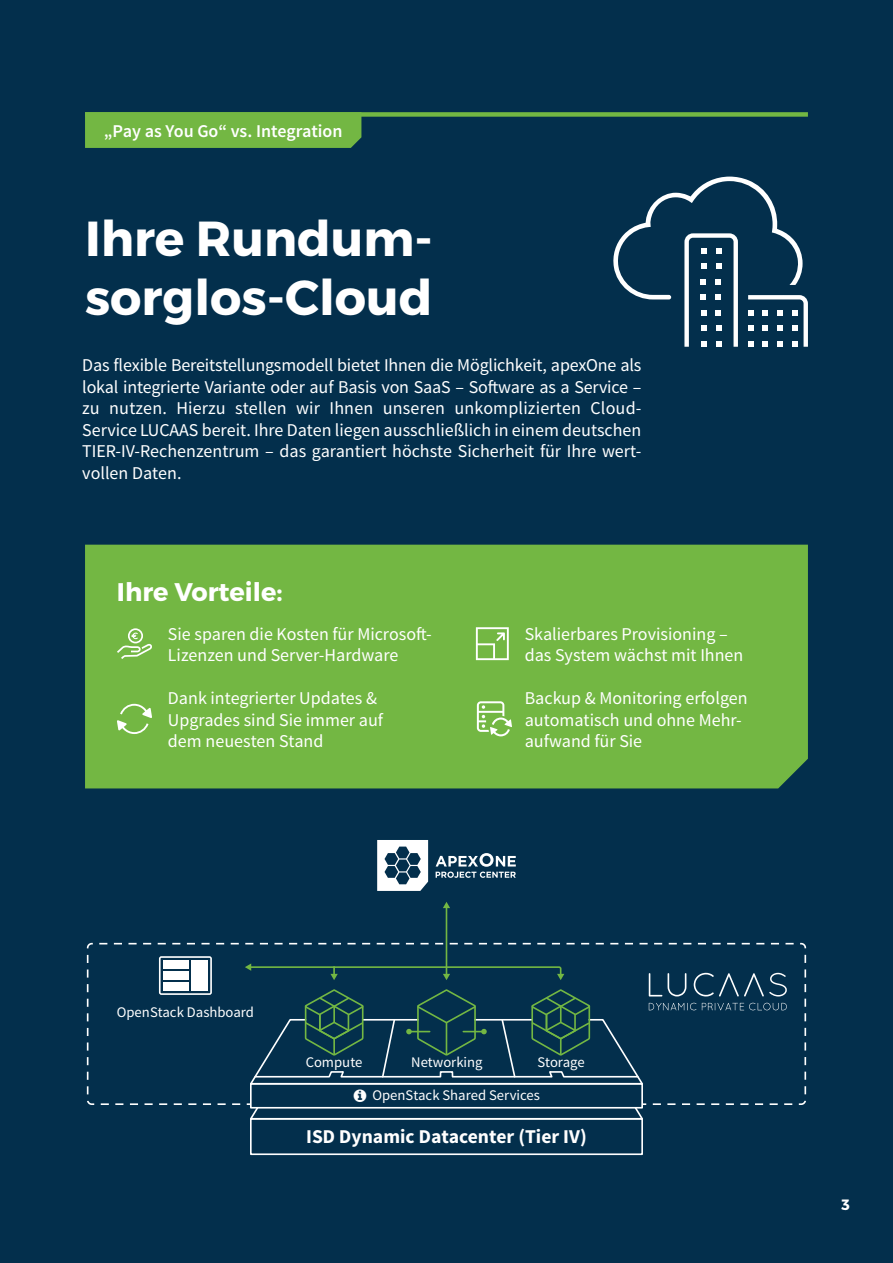
<style>
.page{position:relative;width:893px;height:1263px;background:#032f4c}
.page>*{position:absolute;margin:0;border:0;box-sizing:border-box;transform-origin:0 0}
.t1{font:700 49.2px/58.9px "Montserrat";color:#fff}
.t2{font:700 25.5px "Montserrat";color:#fff}
.t3{font:700 19.5px "Source Sans Pro";color:#fff}
.t4{font:18px/21.6px "Source Sans Pro";color:#fff}
.t5{font:600 18px "Source Sans Pro";color:#fff}
.t6{font:700 15px "Montserrat";color:#fff}
.t7{font:14.7px "Source Sans Pro";color:#fff}
</style>
<div class="page">
<div style="left:85px;top:117px;width:276px;height:31px;background:#73b743"></div>
<div style="left:85px;top:112px;width:723px;height:5px;background:#73b743"></div>
<hr style="left:446px;top:907px;width:1px;height:68px;background:#73b743">
<svg style="left:443px;top:902px;width:7px;height:6px"></svg>
<div style="left:87px;top:943px;width:719px;height:162px;border:2px dashed #fff;border-radius:4px"></div>
<div style="left:250px;top:1118px;width:393px;height:37px;border:2px solid #fff"></div>
<svg style="left:159px;top:956px;width:53px;height:39px"></svg>
<div style="left:163px;top:960px;width:26px;height:9px;background:#fff"></div>
<div style="left:163px;top:971px;width:26px;height:9px;background:#fff"></div>
<div style="left:163px;top:982px;width:26px;height:9px;background:#fff"></div>
<div style="left:192px;top:960px;width:16px;height:31px;background:#fff"></div>
<svg style="left:377px;top:840px;width:51px;height:51px"></svg>
<svg style="left:436px;top:853px;width:80px;height:25px"></svg>
<div style="left:85px;top:545px;width:723px;height:243px;background:#73b743"></div>
<svg style="left:477px;top:701px;width:35px;height:35px"></svg>
<svg style="left:117px;top:628px;width:35px;height:31px"></svg>
<svg style="left:476px;top:627px;width:33px;height:33px"></svg>
<svg style="left:117px;top:704px;width:35px;height:30px"></svg>
<svg style="left:613px;top:177px;width:195px;height:170px"></svg>
<svg style="left:245px;top:963px;width:542px;height:157px"></svg>
<p class="t5" style="left:104px;top:119px;width:240px">„Pay as You Go“ vs. Integration</p>
<h1 class="t1" style="left:85px;top:210px;width:349px">Ihre Rundum&shy;sorglos-Cloud</h1>
<p class="t4" style="left:82px;top:354px;width:561px;text-align:justify">Das flexible Bereitstellungsmodell bietet Ihnen die Möglichkeit, apexOne als lokal integrierte Variante oder auf Basis von SaaS – Software as a Service – zu nutzen. Hierzu stellen wir Ihnen unseren unkomplizierten Cloud-Service LUCAAS bereit. Ihre Daten liegen ausschließlich in einem deutschen TIER-IV-Rechenzentrum – das garantiert höchste Sicherheit für Ihre wert&shy;vollen Daten.</p>
<h2 class="t2" style="left:117px;top:576px;width:167px">Ihre Vorteile:</h2>
<p class="t4" style="left:168px;top:623px;width:265px">Sie sparen die Kosten für Microsoft-<br>Lizenzen und Server-Hardware</p>
<p class="t4" style="left:168px;top:687px;width:217px">Dank integrierter Updates &amp;<br>Upgrades sind Sie immer auf dem neuesten Stand</p>
<p class="t4" style="left:525px;top:623px;width:220px">Skalierbares Provisioning – das System wächst mit Ihnen</p>
<p class="t4" style="left:525px;top:687px;width:224px">Backup &amp; Monitoring erfolgen automatisch und ohne Mehr&shy;aufwand für Sie</p>
<p class="t7" style="left:117px;top:1002px;width:139px">OpenStack Dashboard</p>
<p class="t7" style="left:306px;top:1053px;width:58px">Compute</p>
<p class="t7" style="left:411px;top:1053px;width:73px">Networking</p>
<p class="t7" style="left:372px;top:1086px;width:169px">OpenStack Shared Services</p>
<p class="t7" style="left:537px;top:1053px;width:49px">Storage</p>
<p class="t3" style="left:306px;top:1124px;width:282px">ISD Dynamic Datacenter (Tier IV)</p>
<p class="t6" style="left:841px;top:1195px;width:10px">3</p>
</div>
